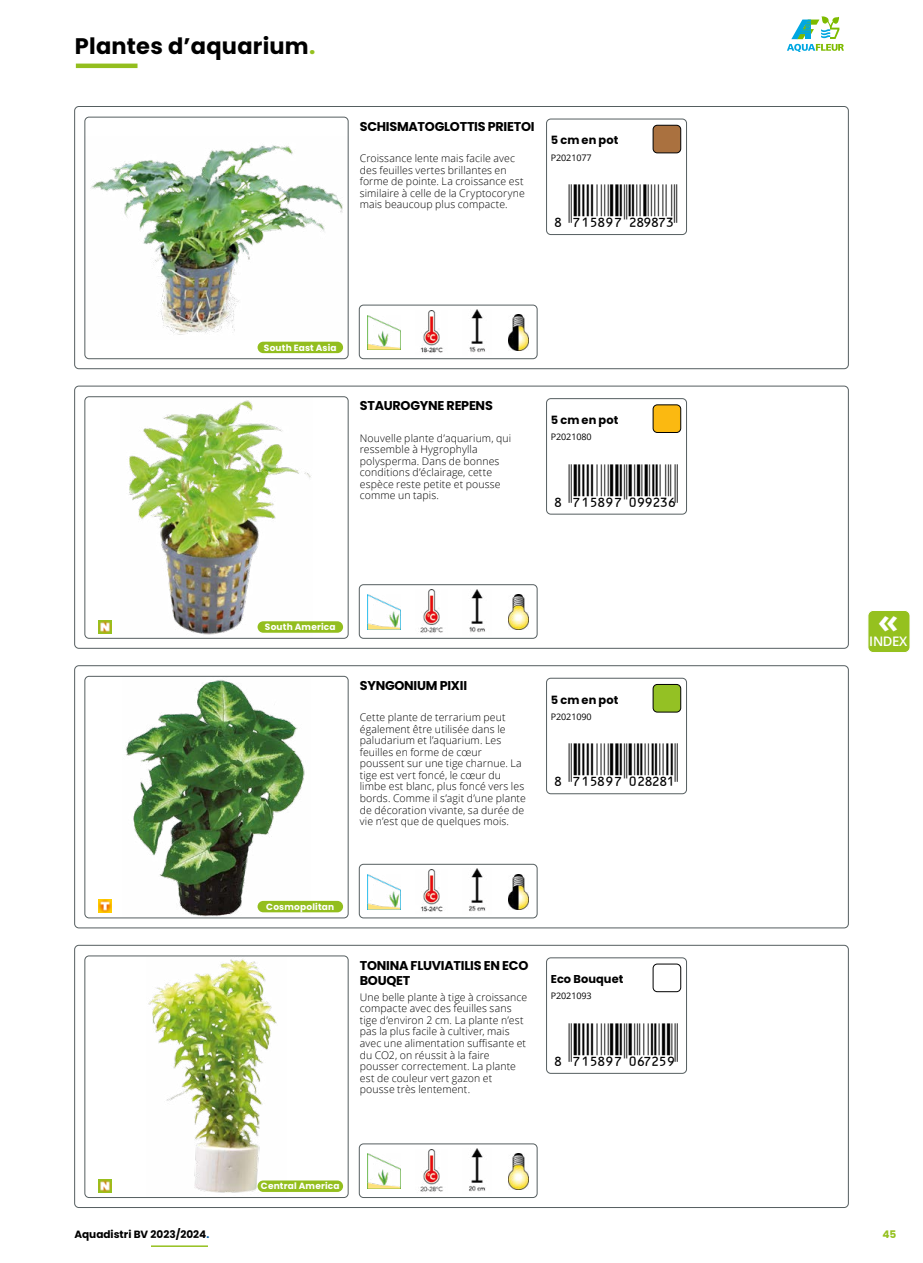
<style>
.page{position:relative;width:923px;height:1263px;background:#fff}
.page>*{position:absolute;margin:0;border:0;box-sizing:border-box;transform-origin:0 0}
.t1{font:42.75px "Ean Bwr P36 Tt";letter-spacing:.01em;color:#000}
.t2{font:700 33.75px "Open Sans";color:#fff}
.t3{font:700 22.5px "Poppins";letter-spacing:.01em;color:#000}
.t4{font:600 13.2px "Open Sans";letter-spacing:-.025em;color:#fff}
.t5{font:700 12.75px/15px "Poppins";letter-spacing:-.02em;color:#000}
.t6{font:700 11.4px "Poppins";letter-spacing:.005em;color:#000}
.t7{font:300 10.5px/11.6px "Open Sans";letter-spacing:.01em;color:#000}
.t8{font:700 10.5px "Poppins";color:#000}
.t9{font:700 10.5px "Poppins";color:#95c11f}
.t10{font:700 9px "Poppins";letter-spacing:.02em;color:#fff}
.t11{font:9px "Open Sans";letter-spacing:-.01em;color:#000}
.s1{color:#95c11f}
.s2{color:#005da9}
</style>
<div class="page">
<svg style="left:787px;top:17px;width:57px;height:34px"></svg>
<hr style="left:151px;top:1245px;width:57px;height:2px;background:#95c11f">
<div style="left:74px;top:106px;width:774px;height:263px;border:1px solid #555e60;border-radius:4px"></div>
<img style="left:91px;top:145px;width:252px;height:190px">
<div style="left:85px;top:117px;width:263px;height:242px;border:1px solid #555e60;border-radius:4px"></div>
<div style="left:546px;top:119px;width:140px;height:116px;border:1px solid #555e60;border-radius:4px"></div>
<div style="left:359px;top:305px;width:178px;height:54px;border:1px solid #555e60;border-radius:4px"></div>
<img style="left:508px;top:315px;width:20px;height:35px">
<img style="left:469px;top:309px;width:16px;height:44px">
<img style="left:420px;top:310px;width:23px;height:43px">
<img style="left:368px;top:315px;width:33px;height:35px">
<img style="left:653px;top:125px;width:28px;height:28px">
<div style="left:653px;top:125px;width:28px;height:28px;border:1px solid #000;border-radius:4px"></div>
<div style="left:257px;top:342px;width:86px;height:11px;background:#93be1e;border-radius:6px"></div>
<div style="left:74px;top:386px;width:774px;height:262px;border:1px solid #555e60;border-radius:4px"></div>
<img style="left:129px;top:400px;width:182px;height:235px">
<div style="left:85px;top:396px;width:263px;height:242px;border:1px solid #555e60;border-radius:4px"></div>
<div style="left:546px;top:398px;width:140px;height:116px;border:1px solid #555e60;border-radius:4px"></div>
<div style="left:359px;top:584px;width:178px;height:54px;border:1px solid #555e60;border-radius:4px"></div>
<img style="left:508px;top:594px;width:20px;height:36px">
<img style="left:469px;top:589px;width:16px;height:44px">
<img style="left:420px;top:590px;width:23px;height:43px">
<img style="left:368px;top:595px;width:33px;height:34px">
<img style="left:653px;top:405px;width:28px;height:27px">
<div style="left:653px;top:405px;width:28px;height:28px;border:1px solid #000;border-radius:4px"></div>
<svg style="left:99px;top:620px;width:12px;height:13px"></svg>
<div style="left:257px;top:621px;width:86px;height:12px;background:#93be1e;border-radius:6px"></div>
<div style="left:74px;top:945px;width:774px;height:263px;border:1px solid #555e60;border-radius:4px"></div>
<img style="left:148px;top:959px;width:129px;height:234px">
<div style="left:85px;top:956px;width:263px;height:242px;border:1px solid #555e60;border-radius:4px"></div>
<div style="left:546px;top:958px;width:140px;height:115px;border:1px solid #555e60;border-radius:4px"></div>
<div style="left:359px;top:1144px;width:178px;height:54px;border:1px solid #555e60;border-radius:4px"></div>
<img style="left:508px;top:1153px;width:20px;height:36px">
<img style="left:469px;top:1148px;width:17px;height:44px">
<img style="left:420px;top:1149px;width:23px;height:43px">
<img style="left:368px;top:1154px;width:33px;height:35px">
<div style="left:653px;top:964px;width:28px;height:28px;border:1px solid #000;border-radius:4px"></div>
<svg style="left:99px;top:1179px;width:12px;height:13px"></svg>
<div style="left:257px;top:1180px;width:86px;height:12px;background:#93be1e;border-radius:6px"></div>
<div style="left:74px;top:665px;width:774px;height:263px;border:1px solid #555e60;border-radius:4px"></div>
<img style="left:125px;top:680px;width:186px;height:236px">
<div style="left:85px;top:676px;width:263px;height:242px;border:1px solid #555e60;border-radius:4px"></div>
<div style="left:546px;top:678px;width:140px;height:116px;border:1px solid #555e60;border-radius:4px"></div>
<div style="left:359px;top:864px;width:178px;height:54px;border:1px solid #555e60;border-radius:4px"></div>
<img style="left:508px;top:874px;width:20px;height:35px">
<img style="left:469px;top:869px;width:17px;height:43px">
<img style="left:421px;top:869px;width:22px;height:43px">
<img style="left:368px;top:874px;width:33px;height:35px">
<img style="left:653px;top:684px;width:28px;height:28px">
<div style="left:653px;top:684px;width:28px;height:28px;border:1px solid #000;border-radius:4px"></div>
<svg style="left:99px;top:900px;width:12px;height:13px"></svg>
<div style="left:257px;top:901px;width:86px;height:11px;background:#93be1e;border-radius:6px"></div>
<hr style="left:76px;top:64px;width:61px;height:4px;background:#93be1e">
<div style="left:868px;top:610px;width:42px;height:42px;background:#95c11f;border-radius:5px"></div>
<div style="left:867px;top:610px;width:43px;height:43px;border:1px solid #fff;border-radius:5px"></div>
<h3 class="t3" style="left:75px;top:33px;width:242px">Plantes d’aquarium<span class="s1">.</span></h3>
<p class="t5" style="left:360px;top:119px;width:176px">SCHISMATOGLOTTIS PRIETOI</p>
<p class="t7" style="left:360px;top:152px;width:167px">Croissance lente mais facile avec des feuilles vertes brillantes en forme de pointe. La croissance est similaire à celle de la Cryptocoryne mais beaucoup plus compacte.</p>
<p class="t6" style="left:551px;top:134px;width:69px">5 cm en pot</p>
<p class="t11" style="left:551px;top:151px;width:42px">P2021077</p>
<h1 class="t1" style="left:542px;top:184px;width:136px">+!7B5IJ7-CIJIHD!</h1>
<p class="t10" style="left:264px;top:342px;width:74px">South East Asia</p>
<p class="t5" style="left:360px;top:398px;width:134px">STAUROGYNE REPENS</p>
<p class="t7" style="left:360px;top:432px;width:153px">Nouvelle plante d’aquarium, qui ressemble à Hygrophylla polysperma. Dans de bonnes conditions d’éclairage, cette espèce reste petite et pousse comme un tapis.</p>
<p class="t6" style="left:551px;top:413px;width:69px">5 cm en pot</p>
<p class="t11" style="left:551px;top:431px;width:42px">P2021080</p>
<h1 class="t1" style="left:542px;top:464px;width:137px">+!7B5IJ7-AJJCDG!</h1>
<p class="t10" style="left:265px;top:622px;width:72px">South America</p>
<p class="t5" style="left:360px;top:678px;width:109px">SYNGONIUM PIXII</p>
<p class="t7" style="left:360px;top:711px;width:168px">Cette plante de terrarium peut également être utilisée dans le paludarium et l’aquarium. Les feuilles en forme de cœur poussent sur une tige charnue. La tige est vert foncé, le cœur du limbe est blanc, plus foncé vers les bords. Comme il s’agit d’une plante de décoration vivante, sa durée de vie n’est que de quelques mois.</p>
<p class="t6" style="left:551px;top:693px;width:69px">5 cm en pot</p>
<p class="t11" style="left:551px;top:710px;width:42px">P2021090</p>
<h1 class="t1" style="left:542px;top:743px;width:137px">+!7B5IJ7-ACICIB!</h1>
<p class="t10" style="left:266px;top:901px;width:69px">Cosmopolitan</p>
<p class="t5" style="left:360px;top:958px;width:170px">TONINA FLUVIATILIS EN ECO<br>BOUQET</p>
<p class="t7" style="left:360px;top:991px;width:169px">Une belle plante à tige à croissance compacte avec des feuilles sans tige d’environ 2 cm. La plante n’est pas la plus facile à cultiver, mais avec une alimentation suffisante et du CO2, on réussit à la faire pousser correctement. La plante est de couleur vert gazon et pousse très lentement.</p>
<p class="t6" style="left:551px;top:973px;width:74px">Eco Bouquet</p>
<p class="t11" style="left:551px;top:990px;width:42px">P2021093</p>
<h1 class="t1" style="left:542px;top:1023px;width:137px">+!7B5IJ7-AGHCFJ!</h1>
<p class="t10" style="left:261px;top:1181px;width:80px">Central America</p>
<h2 class="t2" style="left:878px;top:597px;width:22px">«</h2>
<p class="t4" style="left:869px;top:632px;width:40px">INDEX</p>
<p class="t8" style="left:74px;top:1228px;width:136px">Aquadistri BV 2023/2024<span class="s2">.</span></p>
<p class="t9" style="left:882px;top:1228px;width:15px">45</p>
</div>
